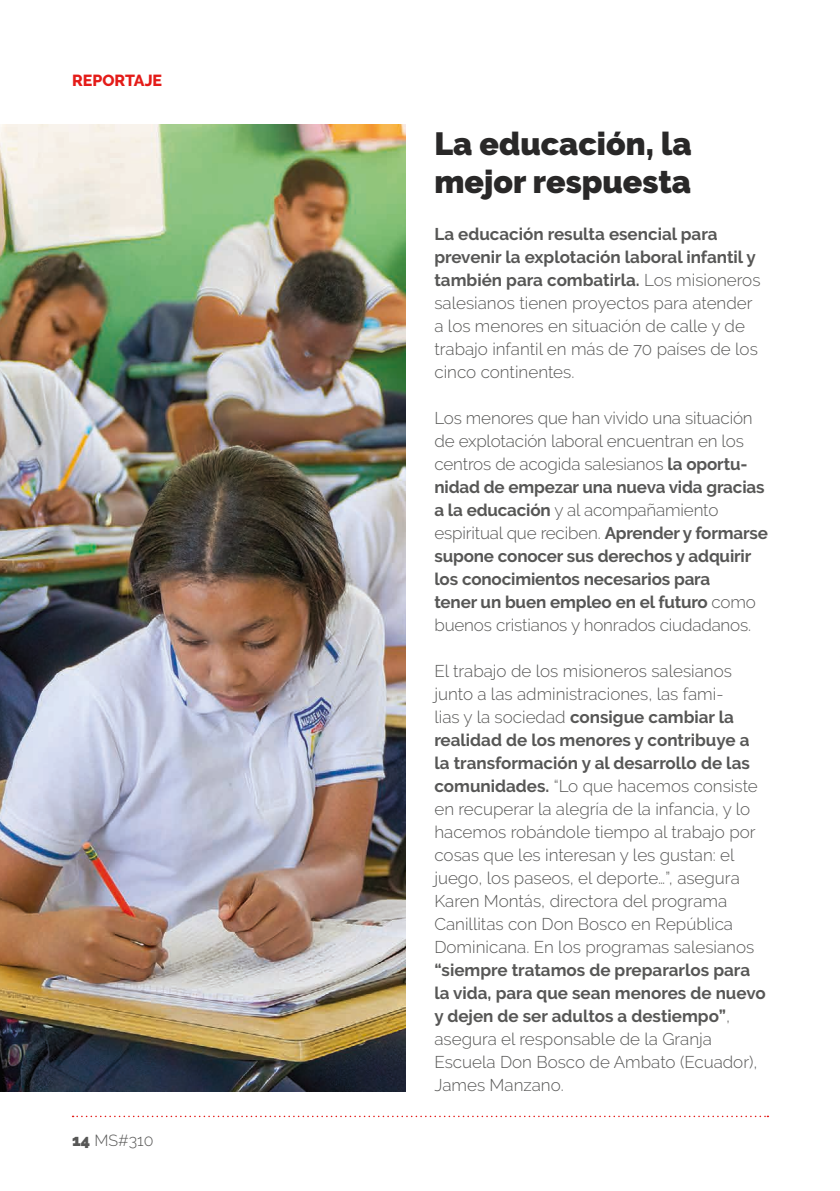
<style>
.page{position:relative;width:840px;height:1191px;background:#fff}
.page>*{position:absolute;margin:0;border:0;box-sizing:border-box;transform-origin:0 0}
.t1{font:900 32px/38.4px "Raleway";color:#292828}
.t2{font:300 17px/23px "Raleway";color:#575756}
.t3{font:700 17px/23px "Raleway";color:#575756}
.t4{font:800 16px "Raleway";color:#e41c19}
.t5{font:300 16px "Raleway";color:#575756}
.s1{font-weight:900}
.s2{font-weight:700}
.s3{font-weight:300}
</style>
<div class="page">
<svg style="left:72px;top:1115px;width:696px;height:2px"></svg>
<img style="left:0;top:125px;width:405px;height:966px">
<p class="t4" style="left:72px;top:72px;width:91px">REPORTAJE</p>
<p class="t5" style="left:72px;top:1131px;width:83px"><span class="s1">14</span> MS#310</p>
<h1 class="t1" style="left:434px;top:124px;width:258px">La educación, la mejor respuesta</h1>
<p class="t2" style="left:434px;top:222px;width:327px"><span class="s2">La educación resulta esencial para prevenir la explotación laboral infantil y también para combatirla.</span> Los misioneros salesianos tienen proyectos para atender a los menores en situación de calle y de trabajo infantil en más de 70 países de los cinco continentes.</p>
<p class="t2" style="left:434px;top:406px;width:335px">Los menores que han vivido una situación de explotación laboral encuentran en los centros de acogida salesianos <span class="s2">la oportu&shy;nidad de empezar una nueva vida gracias a la educación</span> y al acompañamiento espiritual que reciben. <span class="s2">Aprender y formarse supone conocer sus derechos y adquirir los conocimientos necesarios para<br>tener un buen empleo en el futuro</span> como buenos cristianos y honrados ciudadanos.</p>
<p class="t2" style="left:434px;top:659px;width:325px">El trabajo de los misioneros salesianos junto a las administraciones, las fami-<br>lias y la sociedad <span class="s2">consigue cambiar la realidad de los menores y contribuye a la transformación y al desarrollo de las comunidades.</span> “Lo que hacemos consiste en recuperar la alegría de la infancia, y lo hacemos robándole tiempo al trabajo por cosas que les interesan y les gustan: el juego, los paseos, el deporte…”, asegura Karen Montás, directora del programa Canillitas con Don Bosco en República Dominicana. En los programas salesianos</p>
<p class="t3" style="left:434px;top:958px;width:333px">“siempre tratamos de prepararlos para la vida, para que sean menores de nuevo y dejen de ser adultos a destiempo”<span class="s3">, asegura el responsable de la Granja Escuela Don Bosco de Ambato (Ecuador), James Manzano.</span></p>
</div>
